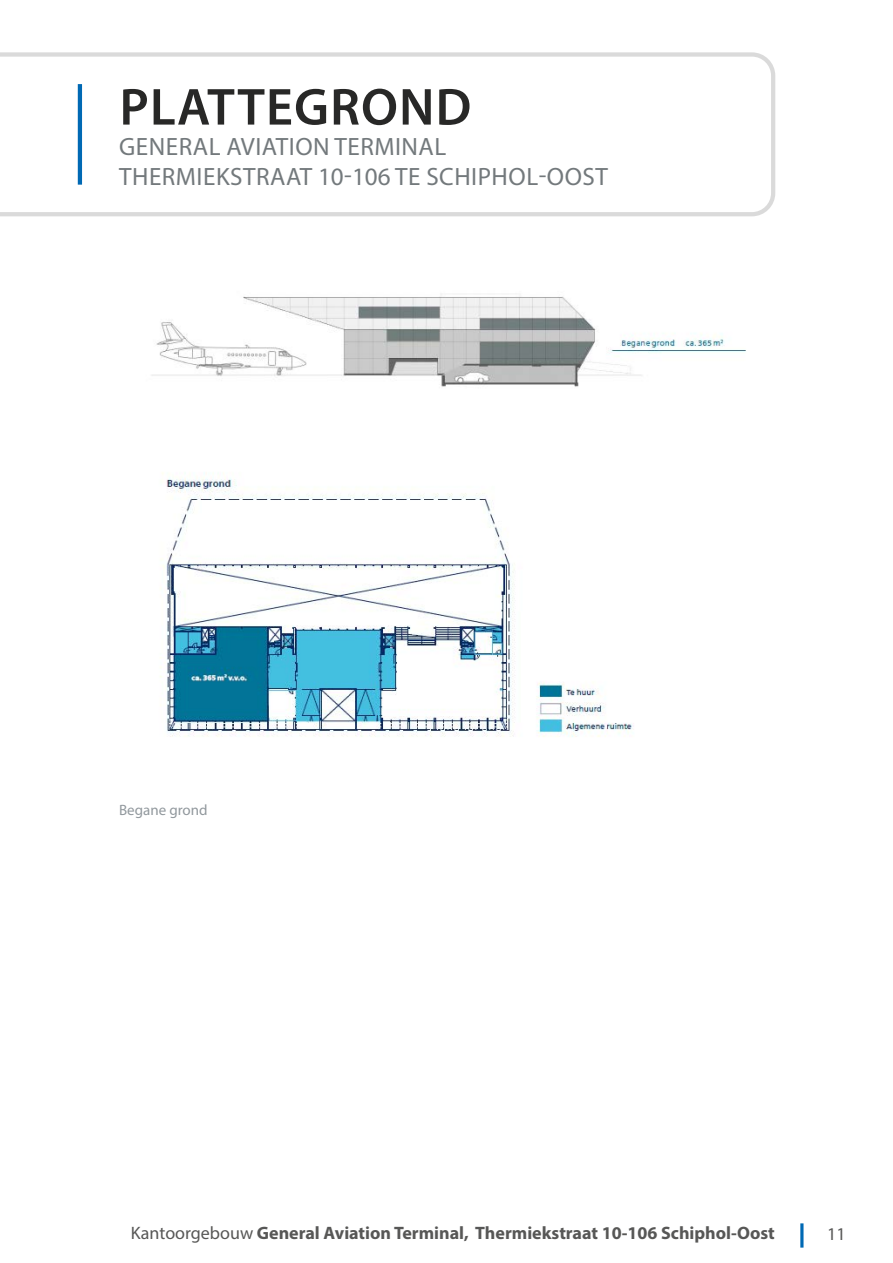
<style>
.page{position:relative;width:893px;height:1263px;background:#fff}
.page>*{position:absolute;margin:0;border:0;box-sizing:border-box;transform-origin:0 0}
.t1{font:600 52.5px "Myriad Pro";letter-spacing:.02em;color:#282827}
.t2{font:25.05px/30.2px "Myriad Pro";letter-spacing:.02em;color:#73797c}
.t3{font:700 18px "Myriad Pro";color:#575756}
.t4{font:18px "Myriad Pro";color:#575756}
.t5{font:15px "Myriad Pro";color:#91989d}
.s1{font-weight:400}
</style>
<div class="page">
<hr style="left:800px;top:1223px;width:3px;height:24px;background:#0069b4">
<svg style="left:0;top:52px;width:775px;height:164px"></svg>
<hr style="left:78px;top:84px;width:4px;height:101px;background:#0069b4">
<img style="left:151px;top:294px;width:595px;height:443px">
<h1 class="t1" style="left:119px;top:74px;width:353px">PLATTEGROND</h1>
<h2 class="t2" style="left:119px;top:131px;width:490px">GENERAL AVIATION TERMINAL<br>THERMIEKSTRAAT 10-106 TE SCHIPHOL-OOST</h2>
<p class="t5" style="left:119px;top:801px;width:90px">Begane grond</p>
<p class="t3" style="left:131px;top:1221px;width:645px"><span class="s1">Kantoorgebouw</span> General Aviation Terminal, Thermiekstraat 10-106 Schiphol-Oost</p>
<p class="t4" style="left:827px;top:1222px;width:20px">11</p>
</div>
